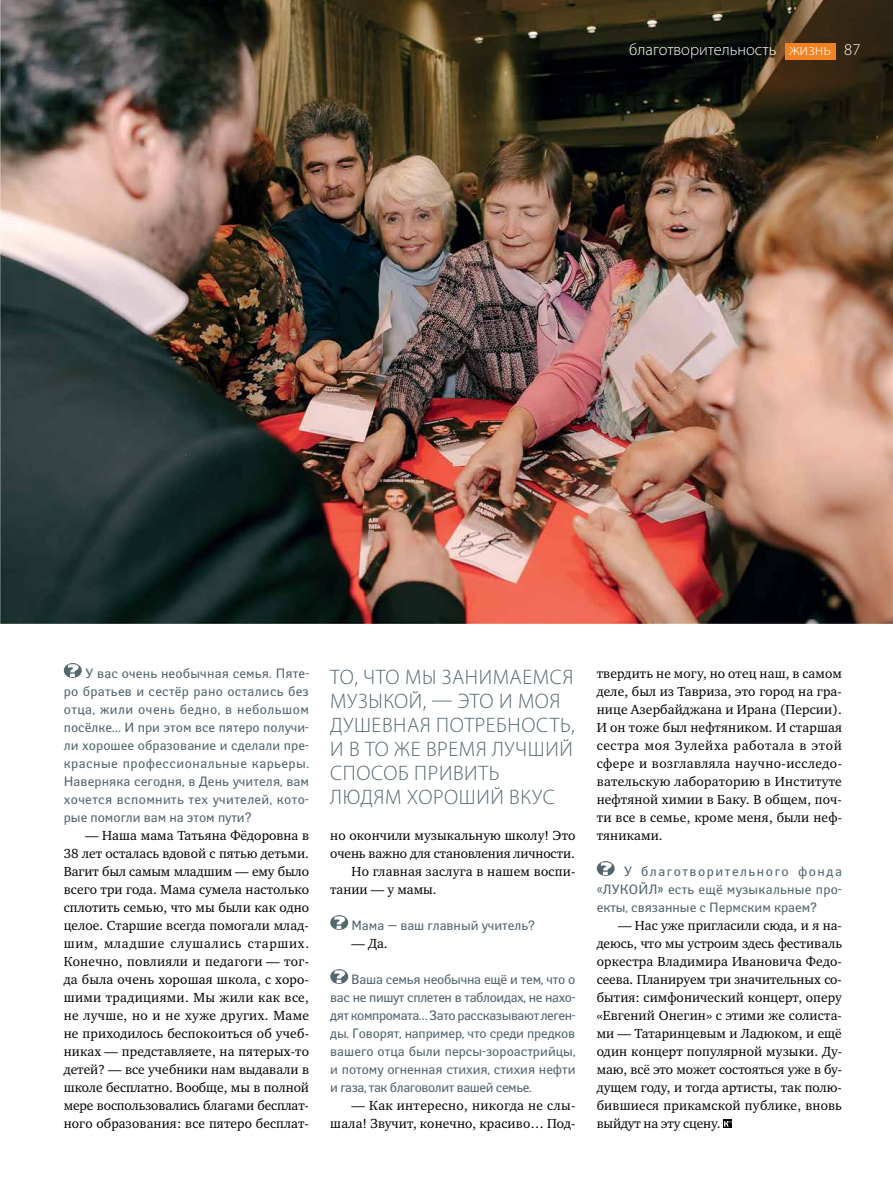
<style>
.page{position:relative;width:893px;height:1191px;background:#fff}
.page>*{position:absolute;margin:0;border:0;box-sizing:border-box;transform-origin:0 0}
.t1{font:300 21px/24px "Myriad Pro";letter-spacing:.03em;color:#546670}
.t2{font:300 16.5px "Myriad Pro";color:#fff}
.t3{font:13.5px/18px "Charter ITC";letter-spacing:.01em;color:#000;text-align:justify}
.t4{font:13.5px/18px "Yanus";color:#546670;text-align:justify}
.t5{font:13.5px "Charter ITC";letter-spacing:-.01em;color:#000}
</style>
<div class="page">
<img style="left:0;top:0;width:893px;height:624px">
<div style="left:785px;top:43px;width:50px;height:16px;background:#f58220"></div>
<svg style="left:64px;top:663px;width:18px;height:15px"></svg>
<svg style="left:330px;top:915px;width:18px;height:15px"></svg>
<svg style="left:330px;top:969px;width:18px;height:15px"></svg>
<svg style="left:597px;top:861px;width:18px;height:15px"></svg>
<svg style="left:724px;top:1119px;width:8px;height:9px"></svg>
<svg style="left:724px;top:1121px;width:7px;height:5px"></svg>
<p class="t2" style="left:629px;top:40px;width:149px">благотворительность</p>
<p class="t2" style="left:789px;top:40px;width:73px">жизнь 87</p>
<p class="t4" style="left:64px;top:664px;width:247px;text-indent:22px">У вас очень необычная семья. Пяте&shy;ро братьев и сестёр рано остались без отца, жили очень бедно, в небольшом посёлке… И при этом все пятеро получи&shy;ли хорошее образование и сделали пре&shy;красные профессиональные карьеры.<br>Наверняка сегодня, в День учителя, вам хочется вспомнить тех учителей, кото&shy;рые помогли вам на этом пути?</p>
<p class="t3" style="left:64px;top:826px;width:247px;text-indent:21px">— Наша мама Татьяна Фёдоровна в 38 лет осталась вдовой с пятью детьми.<br>Вагит был самым младшим — ему было всего три года. Мама сумела настолько сплотить семью, что мы были как одно целое. Старшие всегда помогали млад&shy;шим, младшие слушались старших.<br>Конечно, повлияли и педагоги — тог&shy;да была очень хорошая школа, с хоро&shy;шими традициями. Мы жили как все, не лучше, но и не хуже других. Маме не приходилось беспокоиться об учеб&shy;никах — представляете, на пятерых-то детей? — все учебники нам выдавали в школе бесплатно. Вообще, мы в полной мере воспользовались благами бесплат&shy;ного образования: все пятеро бесплат-</p>
<p class="t3" style="left:330px;top:826px;width:247px">но окончили музыкальную школу! Это</p>
<h1 class="t1" style="left:330px;top:664px;width:246px">ТО, ЧТО МЫ ЗАНИМАЕМСЯ<br>МУЗЫКОЙ, — ЭТО И МОЯ<br>ДУШЕВНАЯ ПОТРЕБНОСТЬ,<br>И В ТО ЖЕ ВРЕМЯ ЛУЧШИЙ<br>СПОСОБ ПРИВИТЬ<br>ЛЮДЯМ ХОРОШИЙ ВКУС</h1>
<p class="t5" style="left:330px;top:845px;width:246px">очень важно для становления личности.</p>
<p class="t3" style="left:352px;top:862px;width:225px">Но главная заслуга в нашем воспи-</p>
<p class="t3" style="left:330px;top:880px;width:108px">тании — у мамы.</p>
<p class="t4" style="left:351px;top:916px;width:185px">Мама — ваш главный учитель?</p>
<p class="t3" style="left:352px;top:934px;width:38px">— Да.</p>
<p class="t4" style="left:330px;top:970px;width:247px;text-indent:21px">Ваша семья необычна ещё и тем, что о вас не пишут сплетен в таблоидах, не нахо&shy;дят компромата… Зато рассказывают леген&shy;ды. Говорят, например, что среди предков вашего отца были персы-зороастрийцы, и потому огненная стихия, стихия нефти и газа, так благоволит вашей семье.</p>
<p class="t3" style="left:330px;top:1096px;width:247px;text-align:right">— Как интересно, никогда не слы&shy;шала! Звучит, конечно, красиво… Под-</p>
<p class="t3" style="left:597px;top:664px;width:247px">твердить не могу, но отец наш, в самом деле, был из Тавриза, это город на гра&shy;нице Азербайджана и Ирана (Персии).<br>И он тоже был нефтяником. И старшая сестра моя Зулейха работала в этой сфере и возглавляла научно-исследо&shy;вательскую лабораторию в Институте нефтяной химии в Баку. В общем, поч&shy;ти все в семье, кроме меня, были неф&shy;тяниками.</p>
<p class="t4" style="left:597px;top:862px;width:247px;text-indent:27px">У благотворительного фонда «ЛУКОЙЛ» есть ещё музыкальные про&shy;екты, связанные с Пермским краем?</p>
<p class="t3" style="left:597px;top:916px;width:247px;text-indent:21px">— Нас уже пригласили сюда, и я на&shy;деюсь, что мы устроим здесь фестиваль оркестра Владимира Ивановича Федо&shy;сеева. Планируем три значительных со&shy;бытия: симфонический концерт, оперу «Евгений Онегин» с этими же солиста&shy;ми — Татаринцевым и Ладюком, и ещё один концерт популярной музыки. Ду&shy;маю, всё это может состояться уже в бу&shy;дущем году, и тогда артисты, так полю&shy;бившиеся прикамской публике, вновь выйдут на эту сцену.</p>
</div>
